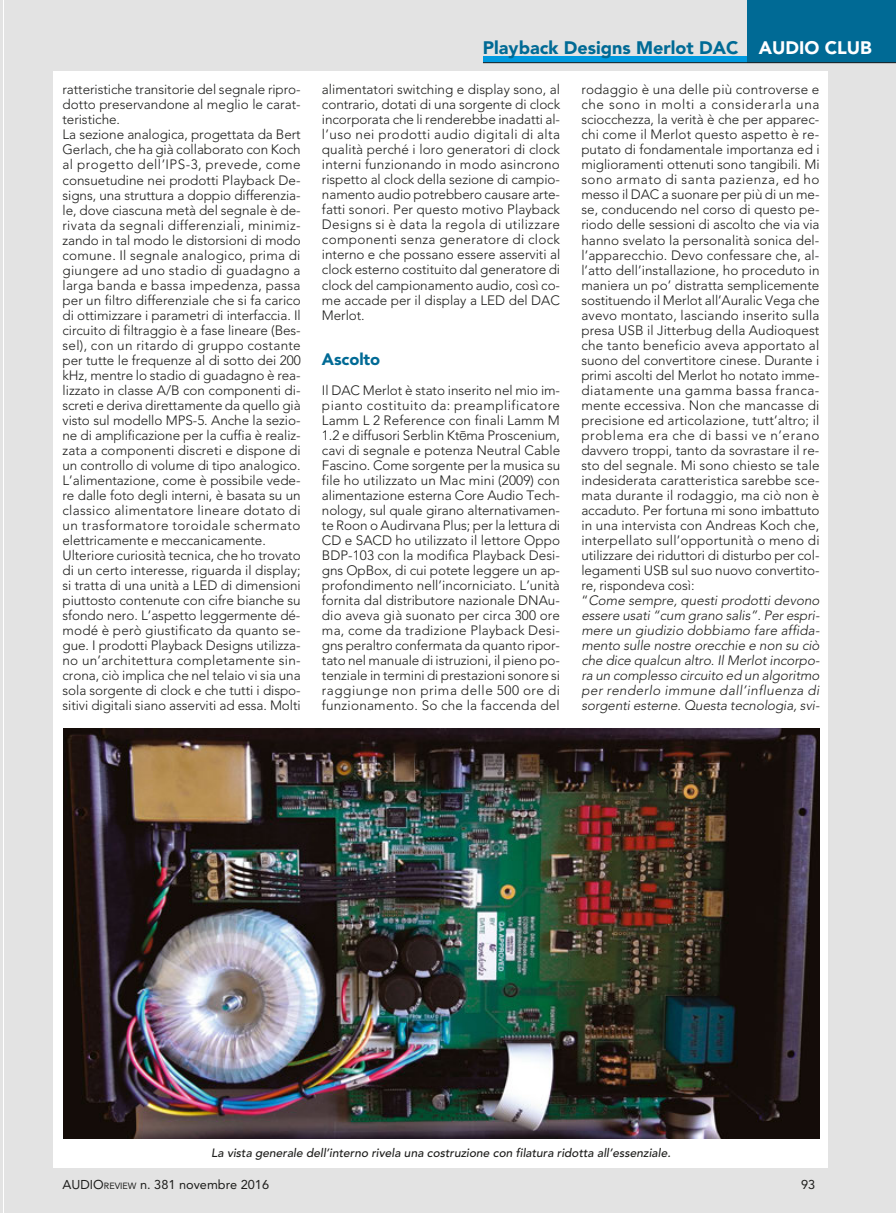
<style>
.page{position:relative;width:896px;height:1213px;background:#fff}
.page>*{position:absolute;margin:0;border:0;box-sizing:border-box;transform-origin:0 0}
.t1{font:900 18px "Avenir";color:#006a95}
.t2{font:900 16.5px "Avenir";letter-spacing:-.005em;color:#006a95}
.t3{font:300 13.5px/15px "Avenir";color:#1d1d1b}
.t4{font:12.75px "Avenir";color:#1d1d1b}
.t5{font:italic 500 12px "Avenir";color:#1d1d1b}
.s1{color:#fff}
.s2{font-family:"Helvetica Neue"}
.s3{font-style:italic}
.s4{font-size:9px}
</style>
<div class="page">
<div style="left:4px;top:0;width:892px;height:1212px;background:#e3e3e3"></div>
<div style="left:53px;top:71px;width:774px;height:1095px;background:#fff"></div>
<div style="left:483px;top:57px;width:413px;height:6px;background:#009adf"></div>
<div style="left:747px;top:0;width:149px;height:63px;background:#006a95"></div>
<hr style="left:483px;top:62px;width:413px;height:1px;background:#1d1d1b">
<hr style="left:0;top:0;width:3px;height:1212px;background:#e3e3e3">
<img style="left:64px;top:728px;width:755px;height:410px">
<h1 class="t1" style="left:483px;top:40px;width:390px">Playback Designs Merlot DAC <span class="s1">AUDIO CLUB</span></h1>
<p class="t3" style="left:63px;top:83px;width:240px">ratteristiche transitorie del segnale ripro&shy;dotto preservandone al meglio le carat&shy;teristiche.<br>La sezione analogica, progettata da Bert Gerlach, che ha già collaborato con Koch al progetto dell’IPS-3, prevede, come consuetudine nei prodotti Playback De&shy;signs, una struttura a doppio differenzia&shy;le, dove ciascuna metà del segnale è de&shy;rivata da segnali differenziali, minimiz&shy;zando in tal modo le distorsioni di modo comune. Il segnale analogico, prima di giungere ad uno stadio di guadagno a larga banda e bassa impedenza, passa per un filtro differenziale che si fa carico di ottimizzare i parametri di interfaccia. Il circuito di filtraggio è a fase lineare (Bes&shy;sel), con un ritardo di gruppo costante per tutte le frequenze al di sotto dei 200 kHz, mentre lo stadio di guadagno è rea&shy;lizzato in classe A/B con componenti di&shy;screti e deriva direttamente da quello già visto sul modello MPS-5. Anche la sezio&shy;ne di amplificazione per la cuffia è realiz&shy;zata a componenti discreti e dispone di un controllo di volume di tipo analogico.<br>L’alimentazione, come è possibile vede&shy;re dalle foto degli interni, è basata su un classico alimentatore lineare dotato di un trasformatore toroidale schermato elettricamente e meccanicamente.<br>Ulteriore curiosità tecnica, che ho trovato di un certo interesse, riguarda il display; si tratta di una unità a LED di dimensioni piuttosto contenute con cifre bianche su sfondo nero. L’aspetto leggermente dé&shy;modé è però giustificato da quanto se&shy;gue. I prodotti Playback Designs utilizza&shy;no un’architettura completamente sin&shy;crona, ciò implica che nel telaio vi sia una sola sorgente di clock e che tutti i dispo&shy;sitivi digitali siano asserviti ad essa. Molti</p>
<p class="t3" style="left:322px;top:83px;width:240px;text-align:justify">alimentatori switching e display sono, al contrario, dotati di una sorgente di clock incorporata che li renderebbe inadatti al&shy;l’uso nei prodotti audio digitali di alta qualità perché i loro generatori di clock interni funzionando in modo asincrono rispetto al clock della sezione di campio&shy;namento audio potrebbero causare arte&shy;fatti sonori. Per questo motivo Playback Designs si è data la regola di utilizzare componenti senza generatore di clock interno e che possano essere asserviti al clock esterno costituito dal generatore di clock del campionamento audio, così co&shy;me accade per il display a LED del DAC Merlot.</p>
<p class="t2" style="left:322px;top:352px;width:60px">Ascolto</p>
<p class="t3" style="left:322px;top:383px;width:240px;text-align:justify">Il DAC Merlot è stato inserito nel mio im&shy;pianto costituito da: preamplificatore Lamm L 2 Reference con finali Lamm M 1.2 e diffusori Serblin Kt<span class="s2">ē</span>ma Proscenium, cavi di segnale e potenza Neutral Cable Fascino. Come sorgente per la musica su file ho utilizzato un Mac mini (2009) con alimentazione esterna Core Audio Tech&shy;nology, sul quale girano alternativamen&shy;te Roon o Audirvana Plus; per la lettura di CD e SACD ho utilizzato il lettore Oppo BDP-103 con la modifica Playback Desi&shy;gns OpBox, di cui potete leggere un ap&shy;profondimento nell’incorniciato. L’unità fornita dal distributore nazionale DNAu&shy;dio aveva già suonato per circa 300 ore ma, come da tradizione Playback Desi&shy;gns peraltro confermata da quanto ripor&shy;tato nel manuale di istruzioni, il pieno po&shy;tenziale in termini di prestazioni sonore si raggiunge non prima delle 500 ore di funzionamento. So che la faccenda del</p>
<p class="t3" style="left:581px;top:83px;width:240px">rodaggio è una delle più controverse e che sono in molti a considerarla una sciocchezza, la verità è che per apparec&shy;chi come il Merlot questo aspetto è re&shy;putato di fondamentale importanza ed i miglioramenti ottenuti sono tangibili. Mi sono armato di santa pazienza, ed ho messo il DAC a suonare per più di un me&shy;se, conducendo nel corso di questo pe&shy;riodo delle sessioni di ascolto che via via hanno svelato la personalità sonica del&shy;l’apparecchio. Devo confessare che, al&shy;l’atto dell’installazione, ho proceduto in maniera un po’ distratta semplicemente sostituendo il Merlot all’Auralic Vega che avevo montato, lasciando inserito sulla presa USB il Jitterbug della Audioquest che tanto beneficio aveva apportato al suono del convertitore cinese. Durante i primi ascolti del Merlot ho notato imme&shy;diatamente una gamma bassa franca&shy;mente eccessiva. Non che mancasse di precisione ed articolazione, tutt’altro; il problema era che di bassi ve n’erano davvero troppi, tanto da sovrastare il re&shy;sto del segnale. Mi sono chiesto se tale indesiderata caratteristica sarebbe sce&shy;mata durante il rodaggio, ma ciò non è accaduto. Per fortuna mi sono imbattuto in una intervista con Andreas Koch che, interpellato sull’opportunità o meno di utilizzare dei riduttori di disturbo per col&shy;legamenti USB sul suo nuovo convertito&shy;re, rispondeva così:<br>“<span class="s3">Come sempre, questi prodotti devono essere usati “cum grano salis”. Per espri&shy;mere un giudizio dobbiamo fare affida&shy;mento sulle nostre orecchie e non su ciò che dice qualcun altro. Il Merlot incorpo&shy;ra un complesso circuito ed un algoritmo per renderlo immune dall’influenza di sorgenti esterne. Questa tecnologia, svi-</span></p>
<p class="t5" style="left:211px;top:1147px;width:461px">La vista generale dell’interno rivela una costruzione con filatura ridotta all’essenziale.</p>
<p class="t4" style="left:63px;top:1179px;width:208px">AUDIO<span class="s4">REVIEW</span> n. 381 novembre 2016</p>
<p class="t4" style="left:801px;top:1179px;width:16px">93</p>
</div>
